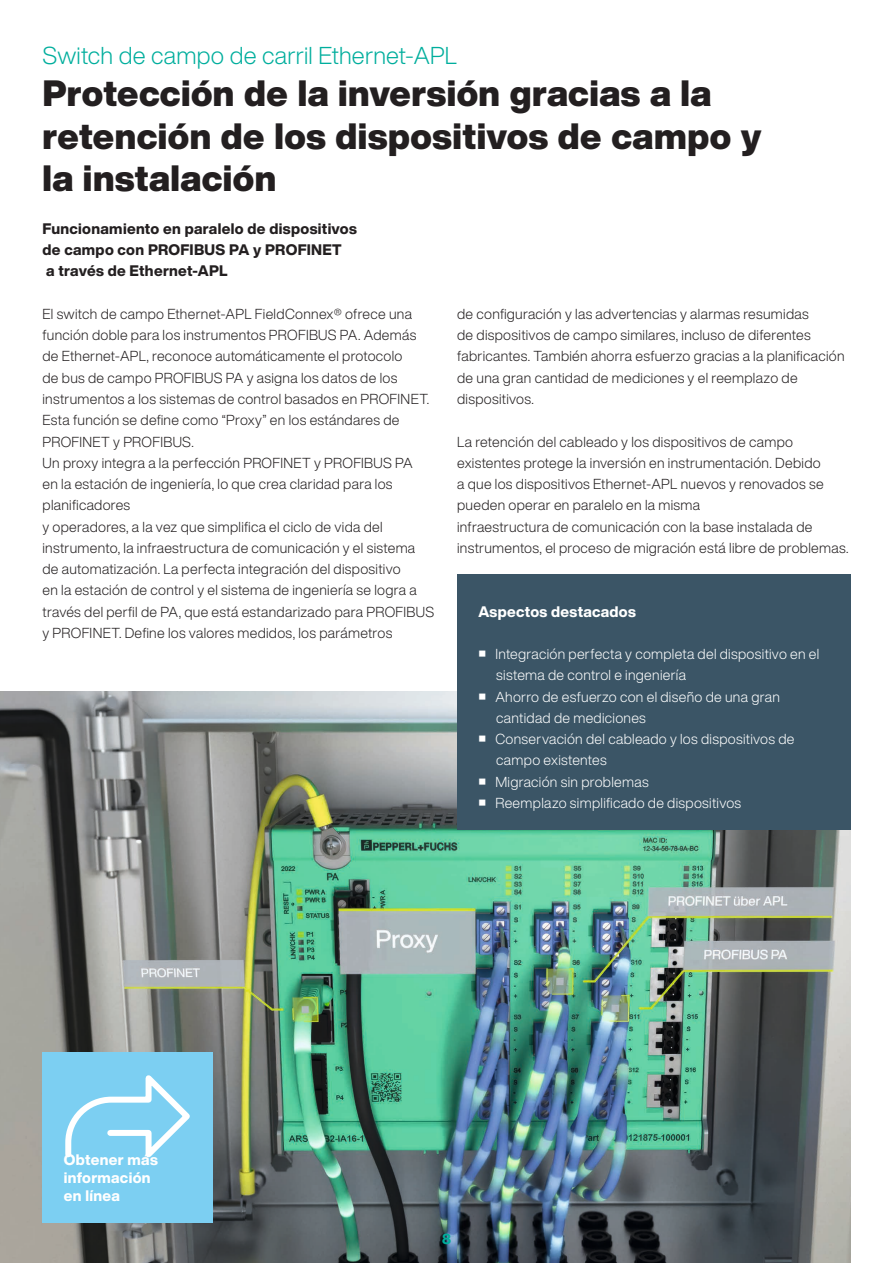
<style>
.page{position:relative;width:893px;height:1263px;background:#fff}
.page>*{position:absolute;margin:0;border:0;box-sizing:border-box;transform-origin:0 0}
.Headline_24_pt__Standard{font:900 36px/42.5px "Helvetica Now Display";letter-spacing:.01em;color:#231f20}
.Headline_24_pt__Standard-2{font:300 24px "Helvetica Now Display";letter-spacing:.01em;color:#00ae9d}
.Subhead_10_pt__Schwarz{font:800 15px/21.3px "Helvetica Now Display";letter-spacing:.02em;color:#231f20}
.Subhead_10_pt__Weiß{font:800 15px/18px "Helvetica Now Display";letter-spacing:.02em;color:#fff}
.Fließtext_9_5_pt__Schwarz{font:300 14.25px/21.3px "Helvetica Now Display";letter-spacing:.02em;color:#231f20}
.t1{font:300 14.25px/21.3px "Helvetica Now Display";letter-spacing:.02em;color:#fff}
.t2{font:800 14.25px "Helvetica Now Display";color:#00ae9d}
</style>
<div class="page">
<img style="left:0;top:691px;width:850px;height:572px">
<div style="left:457px;top:574px;width:393px;height:255px;background:#3b5566"></div>
<div style="left:43px;top:1052px;width:170px;height:170px;background:#7ccff2"></div>
<svg style="left:65px;top:1075px;width:125px;height:83px"></svg>
<p class="Headline_24_pt__Standard-2" style="left:43px;top:39px;width:416px">Switch de campo de carril Ethernet-APL</p>
<p class="Headline_24_pt__Standard" style="left:43px;top:72px;width:721px">Protección de la inversión gracias a la retención de los dispositivos de campo y la instalación</p>
<p class="Subhead_10_pt__Schwarz" style="left:43px;top:218px;width:316px">Funcionamiento en paralelo de dispositivos de campo con PROFIBUS PA y PROFINET<br>a través de Ethernet-APL</p>
<p class="Fließtext_9_5_pt__Schwarz" style="left:43px;top:303px;width:393px">El switch de campo Ethernet-APL FieldConnex® ofrece una función doble para los instrumentos PROFIBUS PA. Además de Ethernet-APL, reconoce automáticamente el protocolo<br>de bus de campo PROFIBUS PA y asigna los datos de los instrumentos a los sistemas de control basados en PROFINET.<br>Esta función se define como “Proxy” en los estándares de PROFINET y PROFIBUS.<br>Un proxy integra a la perfección PROFINET y PROFIBUS PA<br>en la estación de ingeniería, lo que crea claridad para los planificadores<br>y operadores, a la vez que simplifica el ciclo de vida del instrumento, la infraestructura de comunicación y el sistema de automatización. La perfecta integración del dispositivo<br>en la estación de control y el sistema de ingeniería se logra a través del perfil de PA, que está estandarizado para PROFIBUS y PROFINET. Define los valores medidos, los parámetros</p>
<p class="Fließtext_9_5_pt__Schwarz" style="left:457px;top:303px;width:389px">de configuración y las advertencias y alarmas resumidas<br>de dispositivos de campo similares, incluso de diferentes fabricantes. También ahorra esfuerzo gracias a la planificación de una gran cantidad de mediciones y el reemplazo de dispositivos.</p>
<p class="Fließtext_9_5_pt__Schwarz" style="left:457px;top:431px;width:393px">La retención del cableado y los dispositivos de campo existentes protege la inversión en instrumentación. Debido<br>a que los dispositivos Ethernet-APL nuevos y renovados se pueden operar en paralelo en la misma<br>infraestructura de comunicación con la base instalada de instrumentos, el proceso de migración está libre de problemas.</p>
<p class="Subhead_10_pt__Weiß" style="left:478px;top:602px;width:159px">Aspectos destacados</p>
<p class="t1" style="left:496px;top:643px;width:325px;text-indent:-17px"><sup>■</sup> Integración perfecta y completa del dispositivo en el sistema de control e ingeniería</p>
<p class="t1" style="left:496px;top:686px;width:285px;text-indent:-17px"><sup>■</sup> Ahorro de esfuerzo con el diseño de una gran cantidad de mediciones</p>
<p class="t1" style="left:496px;top:728px;width:300px;text-indent:-17px"><sup>■</sup> Conservación del cableado y los dispositivos de campo existentes</p>
<p class="t1" style="left:479px;top:771px;width:171px"><sup>■</sup> Migración sin problemas</p>
<p class="t1" style="left:479px;top:792px;width:264px"><sup>■</sup> Reemplazo simplificado de dispositivos</p>
<p class="Subhead_10_pt__Weiß" style="left:64px;top:1151px;width:96px">Obtener más información en línea</p>
<p class="t2" style="left:442px;top:1229px;width:10px">8</p>
</div>
